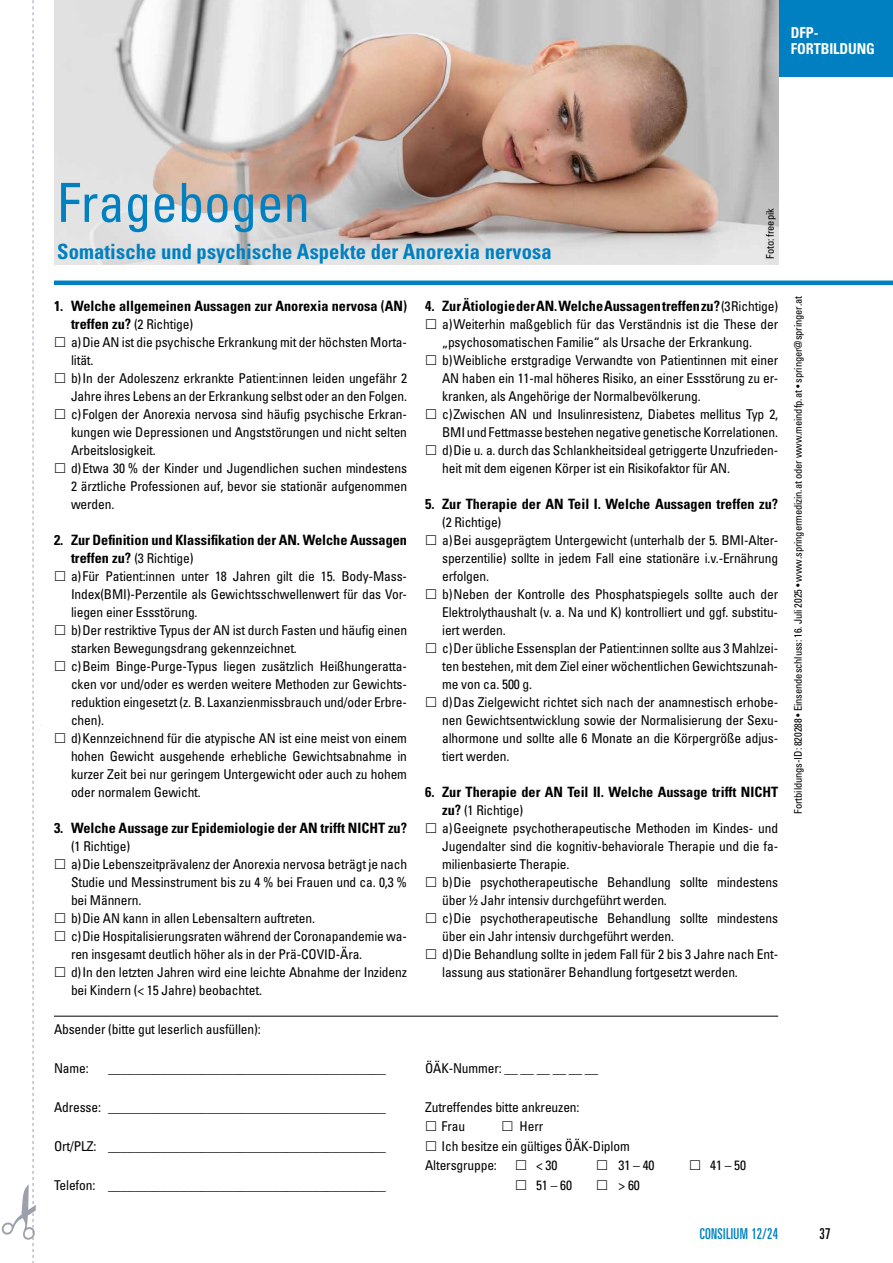
<style>
.page{position:relative;width:893px;height:1263px;background:#fff}
.page>*{position:absolute;margin:0;border:0;box-sizing:border-box;transform-origin:0 0}
.t1{font:condensed 54px "Univers LT Std";color:#0080c1}
.t2{font:700 condensed 21px "Univers LT Std";letter-spacing:.005em;color:#0080c1}
.t3{font:700 condensed 15px/15.5px "Univers LT Std";letter-spacing:-.005em;color:#fff;scale:.95 1}
.t4{font:ultra-condensed 15px "Univers LT Std";letter-spacing:.025em;color:#0080c1;scale:.95 1}
.t5{font:ultra-condensed 15px "Univers LT Std";color:#000;scale:.95 1}
.t6{font:700 condensed 14.25px "Univers LT Std";color:#000}
.t7{font:condensed 13.5px/18px "Univers LT Std";letter-spacing:-.01em;color:#000}
.t8{font:condensed 10.5px "Univers LT Std";letter-spacing:-.01em;color:#000}
.s1{font-weight:700;font-size:14.25px}
.s2{font-weight:400;font-size:13.5px}
</style>
<div class="page">
<div style="left:778px;top:0;width:115px;height:77px;background:#0080c1"></div>
<img style="left:54px;top:0;width:724px;height:265px">
<svg style="left:2px;top:0;width:40px;height:1263px"></svg>
<hr style="left:54px;top:281px;width:839px;height:4px;background:#0080c1">
<hr style="left:54px;top:1016px;width:724px;height:1px;background:#000">
<p class="t3" style="left:791px;top:25px;width:90px">DFP-<br>FORTBILDUNG</p>
<h1 class="t1" style="left:57px;top:168px;width:254px">Fragebogen</h1>
<h2 class="t2" style="left:57px;top:239px;width:496px">Somatische und psychische Aspekte der Anorexia nervosa</h2>
<p class="t8" style="left:763px;top:259px;width:52px;rotate:-90deg">Foto: freepik</p>
<p class="t6" style="left:54px;top:297px;width:355px">1. Welche allgemeinen Aussagen zur Anorexia nervosa (AN)</p>
<p class="t7" style="left:71px;top:315px;width:338px"><span class="s1">treffen zu?</span> (2 Richtige)<br>a)Die AN ist die psychische Erkrankung mit der höchsten Morta&shy;lität.<br>b)In der Adoleszenz erkrankte Patient:innen leiden ungefähr 2<br>Jahre ihres Lebens an der Erkrankung selbst oder an den Folgen. c)Folgen der Anorexia nervosa sind häufig psychische Erkran&shy;kungen wie Depressionen und Angststörungen und nicht selten Arbeitslosigkeit.<br>d)Etwa 30 % der Kinder und Jugendlichen suchen mindestens 2 ärztliche Professionen auf, bevor sie stationär aufgenommen werden.</p>
<p class="t6" style="left:54px;top:531px;width:355px">2. Zur Definition und Klassifikation der AN. Welche Aussagen</p>
<p class="t7" style="left:71px;top:549px;width:338px"><span class="s1">treffen zu?</span> (3 Richtige)<br>a)Für Patient:innen unter 18 Jahren gilt die 15. Body-Mass-Index(BMI)-Perzentile als Gewichtsschwellenwert für das Vor&shy;liegen einer Essstörung.<br>b)Der restriktive Typus der AN ist durch Fasten und häufig einen starken Bewegungsdrang gekennzeichnet.<br>c)Beim Binge-Purge-Typus liegen zusätzlich Heißhungeratta&shy;cken vor und/oder es werden weitere Methoden zur Gewichts&shy;reduktion eingesetzt (z. B. Laxanzienmissbrauch und/oder Erbre&shy;chen).<br>d)Kennzeichnend für die atypische AN ist eine meist von einem hohen Gewicht ausgehende erhebliche Gewichtsabnahme in kurzer Zeit bei nur geringem Untergewicht oder auch zu hohem oder normalem Gewicht.</p>
<p class="t6" style="left:54px;top:819px;width:355px">3. Welche Aussage zur Epidemiologie der AN trifft NICHT zu?</p>
<p class="t7" style="left:71px;top:837px;width:338px">(1 Richtige)<br>a)Die Lebenszeitprävalenz der Anorexia nervosa beträgt je nach Studie und Messinstrument bis zu 4 % bei Frauen und ca. 0,3 % bei Männern.<br>b)Die AN kann in allen Lebensaltern auftreten.<br>c)Die Hospitalisierungsraten während der Coronapandemie wa&shy;ren insgesamt deutlich höher als in der Prä-COVID-Ära.<br>d)In den letzten Jahren wird eine leichte Abnahme der Inzidenz bei Kindern (&lt; 15 Jahre) beobachtet.</p>
<p class="t7" style="left:54px;top:1020px;width:208px">Absender (bitte gut leserlich ausfüllen):</p>
<p class="t7" style="left:54px;top:1059px;width:36px">Name:</p>
<p class="t7" style="left:108px;top:1059px;width:279px">__________________________________________</p>
<p class="t7" style="left:54px;top:1098px;width:333px">Adresse: __________________________________________</p>
<p class="t7" style="left:54px;top:1137px;width:333px">Ort/PLZ: __________________________________________</p>
<p class="t7" style="left:54px;top:1176px;width:333px">Telefon: __________________________________________</p>
<p class="t6" style="left:425px;top:297px;width:355px">4. Zur Ätiologie der AN. Welche Aussagen treffen zu? <span class="s2">(3 Richtige)</span></p>
<p class="t7" style="left:442px;top:315px;width:338px">a)Weiterhin maßgeblich für das Verständnis ist die These der „psychosomatischen Familie“ als Ursache der Erkrankung. b)Weibliche erstgradige Verwandte von Patientinnen mit einer AN haben ein 11-mal höheres Risiko, an einer Essstörung zu er&shy;kranken, als Angehörige der Normalbevölkerung.<br>c)Zwischen AN und Insulinresistenz, Diabetes mellitus Typ 2, BMI und Fettmasse bestehen negative genetische Korrelationen. d)Die u. a. durch das Schlankheitsideal getriggerte Unzufrieden&shy;heit mit dem eigenen Körper ist ein Risikofaktor für AN.</p>
<p class="t6" style="left:425px;top:495px;width:355px">5. Zur Therapie der AN Teil I. Welche Aussagen treffen zu?</p>
<p class="t7" style="left:442px;top:513px;width:338px">(2 Richtige)<br>a)Bei ausgeprägtem Untergewicht (unterhalb der 5. BMI-Alter&shy;sperzentilie) sollte in jedem Fall eine stationäre i.v.-Ernährung erfolgen.<br>b)Neben der Kontrolle des Phosphatspiegels sollte auch der Elektrolythaushalt (v. a. Na und K) kontrolliert und ggf. substitu&shy;iert werden.<br>c)Der übliche Essensplan der Patient:innen sollte aus 3 Mahlzei&shy;ten bestehen, mit dem Ziel einer wöchentlichen Gewichtszunah&shy;me von ca. 500 g.<br>d)Das Zielgewicht richtet sich nach der anamnestisch erhobe&shy;nen Gewichtsentwicklung sowie der Normalisierung der Sexu&shy;alhormone und sollte alle 6 Monate an die Körpergröße adjus&shy;tiert werden.</p>
<p class="t6" style="left:425px;top:783px;width:355px">6. Zur Therapie der AN Teil II. Welche Aussage trifft NICHT</p>
<p class="t7" style="left:442px;top:801px;width:338px"><span class="s1">zu?</span> (1 Richtige)<br>a)Geeignete psychotherapeutische Methoden im Kindes- und Jugendalter sind die kognitiv-behaviorale Therapie und die fa&shy;milienbasierte Therapie.<br>b)Die psychotherapeutische Behandlung sollte mindestens über ½ Jahr intensiv durchgeführt werden.<br>c)Die psychotherapeutische Behandlung sollte mindestens über ein Jahr intensiv durchgeführt werden.<br>d)Die Behandlung sollte in jedem Fall für 2 bis 3 Jahre nach Ent&shy;lassung aus stationärer Behandlung fortgesetzt werden.</p>
<p class="t7" style="left:425px;top:1059px;width:175px">ÖÄK-Nummer: __ __ __ __ __ __</p>
<p class="t7" style="left:442px;top:1097px;width:139px;line-height:19.5px;text-indent:-16px">Zutreffendes bitte ankreuzen:<br>Frau</p>
<p class="t7" style="left:520px;top:1117px;width:25px">Herr</p>
<p class="t7" style="left:442px;top:1137px;width:190px">Ich besitze ein gültiges ÖÄK-Diplom</p>
<p class="t7" style="left:425px;top:1156px;width:73px">Altersgruppe:</p>
<p class="t7" style="left:536px;top:1156px;width:23px">&lt; 30</p>
<p class="t7" style="left:619px;top:1156px;width:37px">31 – 40</p>
<p class="t7" style="left:710px;top:1156px;width:37px">41 – 50</p>
<p class="t7" style="left:536px;top:1175px;width:37px">51 – 60</p>
<p class="t7" style="left:619px;top:1175px;width:23px">&gt; 60</p>
<p class="t8" style="left:791px;top:813px;width:519px;rotate:-90deg">Fortbildungs-ID: 820288 • Einsendeschluss: 16. Juli 2025 • www.springermedizin.at oder www.meindfp.at • springer@springer.at</p>
<p class="t4" style="left:700px;top:1225px;width:84px">CONSILIUM 12/24</p>
<p class="t5" style="left:819px;top:1225px;width:13px">37</p>
</div>
